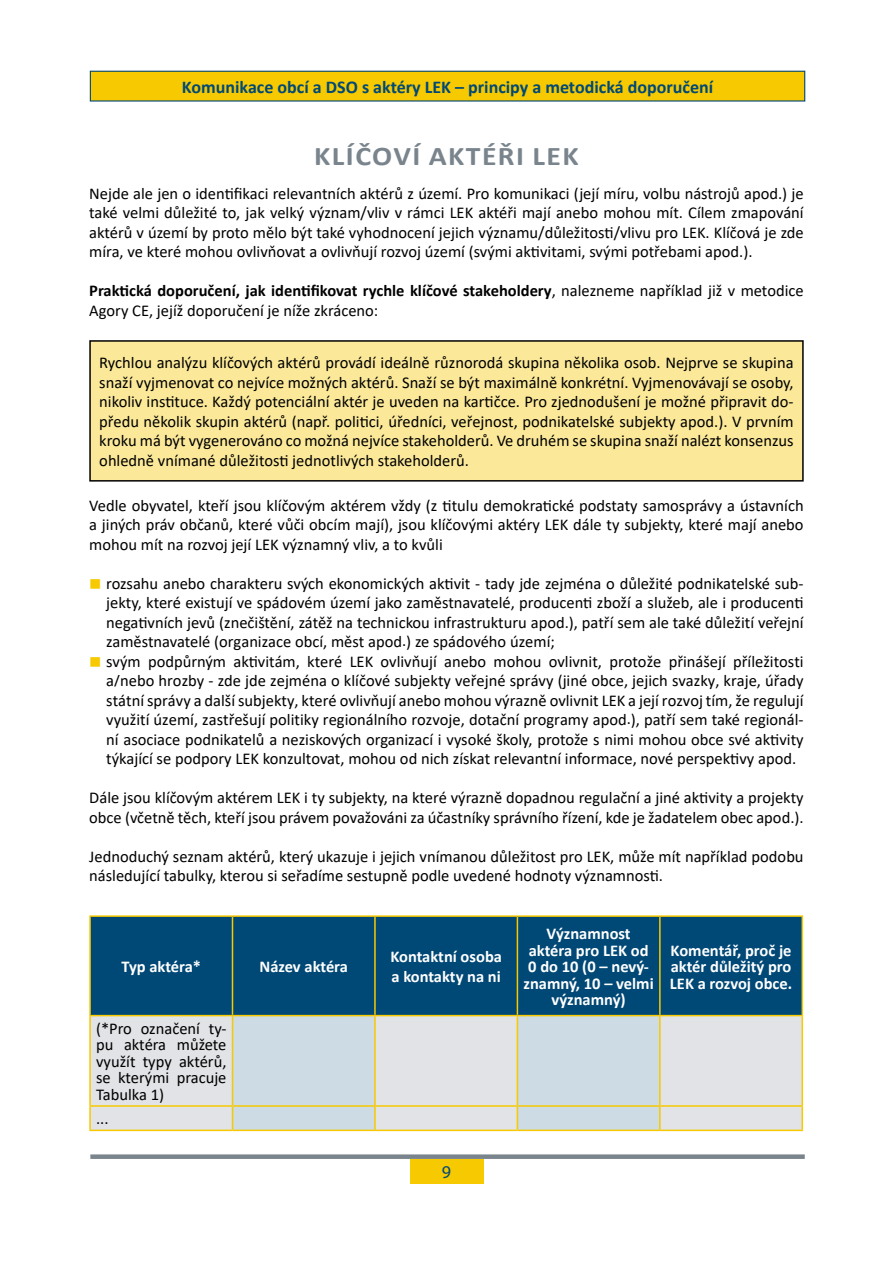
<style>
.page{position:relative;width:893px;height:1263px;background:#fff}
.page>*{position:absolute;margin:0;border:0;box-sizing:border-box;transform-origin:0 0}
.Heading_2{font:700 27px "Calibri";letter-spacing:.05em;color:#79848c;scale:1.1 1}
.t1{font:700 18px "Calibri";color:#004876}
.t2{font:18px "Myriad Pro";color:#004876}
.List_Paragraph{font:16.5px/19.5px "Calibri";color:#000;text-align:justify}
.t3{font:700 16.5px/16.5px "Calibri";color:#fff}
.s1{font-weight:700}
.s2{color:#f6c900}
</style>
<div class="page">
<div style="left:90px;top:71px;width:715px;height:30px;background:#f6c900"></div>
<div style="left:90px;top:71px;width:715px;height:31px;border:1px solid #004876"></div>
<div style="left:410px;top:1159px;width:74px;height:24px;background:#f6c900"></div>
<div style="left:90px;top:1154px;width:715px;height:5px;background:#79848c"></div>
<div style="left:91px;top:917px;width:711px;height:98px;background:#004876"></div>
<div style="left:91px;top:1016px;width:711px;height:113px;background:#e2e3e6"></div>
<svg style="left:233px;top:1016px;width:426px;height:113px;background:#d3dde3"></svg>
<hr style="left:89px;top:1016px;width:2px;height:89px;background:#f6c900">
<hr style="left:232px;top:1016px;width:1px;height:89px;background:#f6c900">
<hr style="left:374px;top:1016px;width:2px;height:89px;background:#f6c900">
<hr style="left:517px;top:1016px;width:1px;height:89px;background:#f6c900">
<hr style="left:659px;top:1016px;width:2px;height:89px;background:#f6c900">
<hr style="left:802px;top:1016px;width:1px;height:89px;background:#f6c900">
<hr style="left:89px;top:1105px;width:143px;height:2px;background:#f6c900">
<hr style="left:89px;top:1107px;width:2px;height:22px;background:#f6c900">
<hr style="left:232px;top:1105px;width:143px;height:2px;background:#f6c900">
<svg style="left:232px;top:1107px;width:1px;height:22px"></svg>
<hr style="left:375px;top:1105px;width:142px;height:2px;background:#f6c900">
<hr style="left:374px;top:1107px;width:2px;height:22px;background:#f6c900">
<hr style="left:517px;top:1105px;width:143px;height:2px;background:#f6c900">
<svg style="left:517px;top:1107px;width:1px;height:22px"></svg>
<hr style="left:660px;top:1105px;width:143px;height:2px;background:#f6c900">
<hr style="left:659px;top:1107px;width:2px;height:22px;background:#f6c900">
<svg style="left:802px;top:1107px;width:1px;height:22px"></svg>
<hr style="left:89px;top:1129px;width:143px;height:2px;background:#f6c900">
<hr style="left:232px;top:1129px;width:143px;height:2px;background:#f6c900">
<hr style="left:375px;top:1129px;width:142px;height:2px;background:#f6c900">
<hr style="left:517px;top:1129px;width:143px;height:2px;background:#f6c900">
<hr style="left:660px;top:1129px;width:143px;height:2px;background:#f6c900">
<hr style="left:89px;top:915px;width:143px;height:2px;background:#f6c900">
<hr style="left:89px;top:917px;width:2px;height:98px;background:#f6c900">
<hr style="left:232px;top:915px;width:143px;height:2px;background:#f6c900">
<hr style="left:232px;top:917px;width:1px;height:98px;background:#f6c900">
<hr style="left:375px;top:915px;width:142px;height:2px;background:#f6c900">
<hr style="left:374px;top:917px;width:2px;height:98px;background:#f6c900">
<hr style="left:517px;top:915px;width:143px;height:2px;background:#f6c900">
<hr style="left:517px;top:917px;width:1px;height:98px;background:#f6c900">
<hr style="left:660px;top:915px;width:143px;height:2px;background:#f6c900">
<hr style="left:659px;top:917px;width:2px;height:98px;background:#f6c900">
<hr style="left:802px;top:917px;width:1px;height:98px;background:#f6c900">
<hr style="left:89px;top:1015px;width:143px;height:1px;background:#f6c900">
<hr style="left:232px;top:1015px;width:143px;height:1px;background:#f6c900">
<hr style="left:375px;top:1015px;width:142px;height:1px;background:#f6c900">
<hr style="left:517px;top:1015px;width:143px;height:1px;background:#f6c900">
<hr style="left:660px;top:1015px;width:143px;height:1px;background:#f6c900">
<div style="left:90px;top:341px;width:713px;height:140px;background:#fbe999"></div>
<div style="left:89px;top:340px;width:715px;height:142px;border:2px solid #000"></div>
<p class="t1" style="left:182px;top:74px;width:533px">Komunikace obcí a DSO s aktéry LEK – principy a metodická doporučení</p>
<p class="Heading_2" style="left:314px;top:137px;width:242px">KLÍČOVÍ AKTÉŘI LEK</p>
<p class="List_Paragraph" style="left:89px;top:183px;width:716px">Nejde ale jen o identifikaci relevantních aktérů z území. Pro komunikaci (její míru, volbu nástrojů apod.) je také velmi důležité to, jak velký význam/vliv v rámci LEK aktéři mají anebo mohou mít. Cílem zmapování aktérů v území by proto mělo být také vyhodnocení jejich významu/důležitosti/vlivu pro LEK. Klíčová je zde míra, ve které mohou ovlivňovat a ovlivňují rozvoj území (svými aktivitami, svými potřebami apod.).</p>
<p class="List_Paragraph" style="left:89px;top:280px;width:716px"><span class="s1">Praktická doporučení, jak identifikovat rychle klíčové stakeholdery</span>, nalezneme například již v metodice<br>Agory CE, jejíž doporučení je níže zkráceno:</p>
<p class="List_Paragraph" style="left:99px;top:353px;width:696px">Rychlou analýzu klíčových aktérů provádí ideálně různorodá skupina několika osob. Nejprve se skupina snaží vyjmenovat co nejvíce možných aktérů. Snaží se být maximálně konkrétní. Vyjmenovávají se osoby, nikoliv instituce. Každý potenciální aktér je uveden na kartičce. Pro zjednodušení je možné připravit do&shy;předu několik skupin aktérů (např. politici, úředníci, veřejnost, podnikatelské subjekty apod.). V prvním kroku má být vygenerováno co možná nejvíce stakeholderů. Ve druhém se skupina snaží nalézt konsenzus ohledně vnímané důležitosti jednotlivých stakeholderů.</p>
<p class="List_Paragraph" style="left:89px;top:495px;width:716px">Vedle obyvatel, kteří jsou klíčovým aktérem vždy (z titulu demokratické podstaty samosprávy a ústavních a jiných práv občanů, které vůči obcím mají), jsou klíčovými aktéry LEK dále ty subjekty, které mají anebo mohou mít na rozvoj její LEK významný vliv, a to kvůli</p>
<p class="List_Paragraph" style="left:106px;top:573px;width:699px;text-indent:-17px"><span class="s2">■</span> rozsahu anebo charakteru svých ekonomických aktivit - tady jde zejména o důležité podnikatelské sub&shy;jekty, které existují ve spádovém území jako zaměstnavatelé, producenti zboží a služeb, ale i producenti negativních jevů (znečištění, zátěž na technickou infrastrukturu apod.), patří sem ale také důležití veřejní zaměstnavatelé (organizace obcí, měst apod.) ze spádového území;</p>
<p class="List_Paragraph" style="left:106px;top:651px;width:699px;text-indent:-17px"><span class="s2">■</span> svým podpůrným aktivitám, které LEK ovlivňují anebo mohou ovlivnit, protože přinášejí příležitosti a/nebo hrozby - zde jde zejména o klíčové subjekty veřejné správy (jiné obce, jejich svazky, kraje, úřady státní správy a další subjekty, které ovlivňují anebo mohou výrazně ovlivnit LEK a její rozvoj tím, že regulují využití území, zastřešují politiky regionálního rozvoje, dotační programy apod.), patří sem také regionál&shy;ní asociace podnikatelů a neziskových organizací i vysoké školy, protože s nimi mohou obce své aktivity týkající se podpory LEK konzultovat, mohou od nich získat relevantní informace, nové perspektivy apod.</p>
<p class="List_Paragraph" style="left:89px;top:787px;width:716px">Dále jsou klíčovým aktérem LEK i ty subjekty, na které výrazně dopadnou regulační a jiné aktivity a projekty obce (včetně těch, kteří jsou právem považováni za účastníky správního řízení, kde je žadatelem obec apod.).</p>
<p class="List_Paragraph" style="left:89px;top:846px;width:716px">Jednoduchý seznam aktérů, který ukazuje i jejich vnímanou důležitost pro LEK, může mít například podobu následující tabulky, kterou si seřadíme sestupně podle uvedené hodnoty významnosti.</p>
<p class="t3" style="left:121px;top:958px;width:81px">Typ aktéra*</p>
<p class="t3" style="left:259px;top:958px;width:90px">Název aktéra</p>
<p class="t3" style="left:390px;top:947px;width:113px;line-height:19.5px">Kontaktní osoba a kontakty na ni</p>
<p class="List_Paragraph" style="left:96px;top:1020px;width:132px;line-height:16.5px">(*Pro označení ty&shy;pu aktéra můžete využít typy aktérů, se kterými pracuje Tabulka 1)</p>
<p class="List_Paragraph" style="left:96px;top:1109px;width:14px">...</p>
<p class="t2" style="left:442px;top:1160px;width:11px">9</p>
<p class="t3" style="left:523px;top:925px;width:132px;text-align:center">Významnost aktéra pro LEK od<br>0 do 10 (0 – nevý&shy;znamný, 10 – velmi významný)</p>
<p class="t3" style="left:670px;top:941px;width:124px;text-align:justify">Komentář, proč je aktér důležitý pro LEK a rozvoj obce.</p>
</div>
